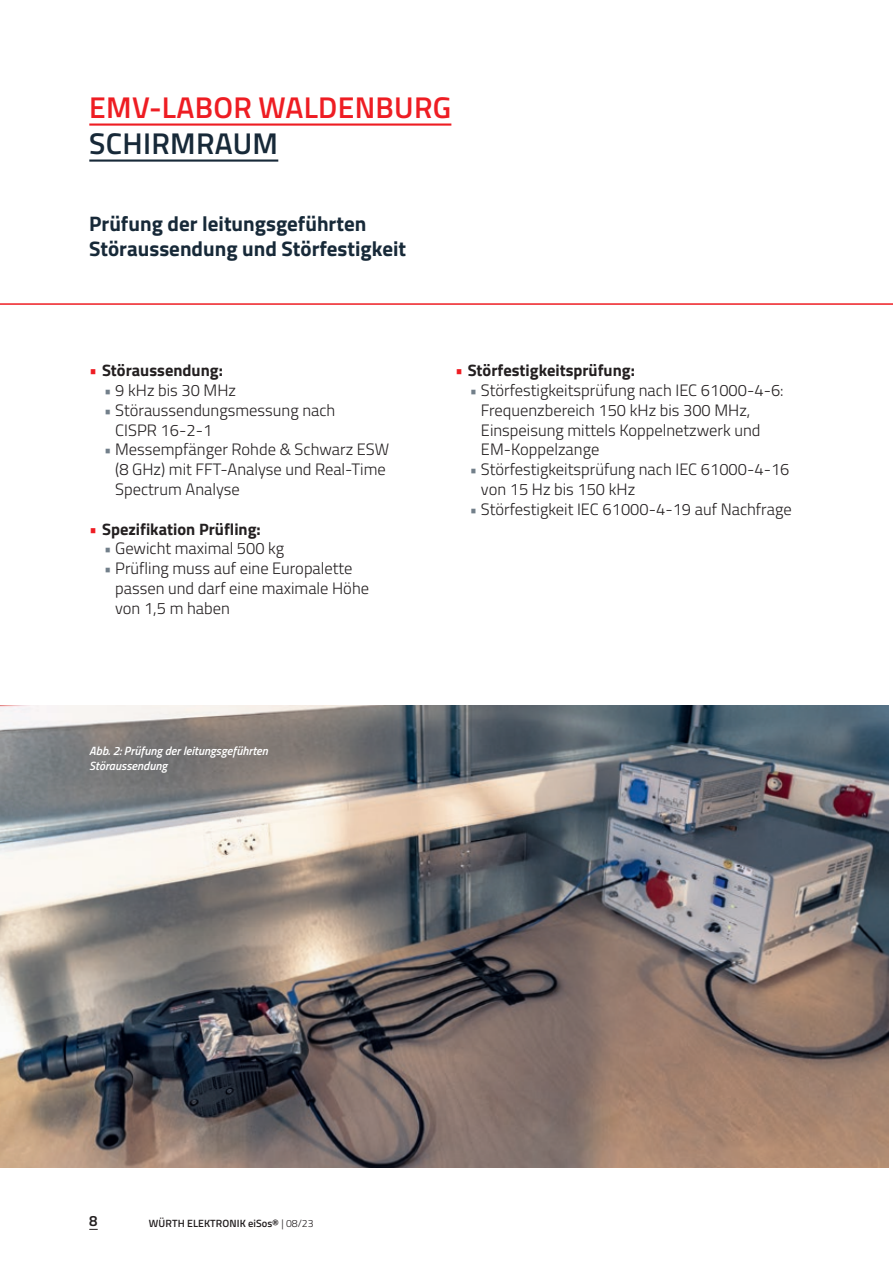
<style>
.page{position:relative;width:893px;height:1263px;background:#fff}
.page>*{position:absolute;margin:0;border:0;box-sizing:border-box;transform-origin:0 0}
.t1{font:600 30px "Titillium";letter-spacing:.01em;color:#ee1d23}
.t2{font:600 30px "Titillium";letter-spacing:.01em;color:#172938}
.t3{font:700 21px/25.2px "Titillium";color:#172938}
.t4{font:300 16.5px/19.8px "Titillium";color:#231f20}
.t5{font:700 16.5px "Titillium";color:#231f20}
.t6{font:600 15px "Titillium";color:#231f20}
.t7{font:italic 600 12px/14.4px "Titillium";color:#fff}
.t8{font:600 10.5px "Titillium";letter-spacing:.01em;color:#231f20}
.s1{font-size:18px;color:#ee1d23}
.s2{font-weight:700;color:#727f8a}
.s3{font-weight:300}
</style>
<div class="page">
<img style="left:0;top:706px;width:889px;height:461px">
<hr style="left:0;top:303px;width:893px;height:2px;background:#ee1d23">
<hr style="left:89px;top:123px;width:362px;height:3px;background:#ee1d23">
<hr style="left:89px;top:159px;width:189px;height:3px;background:#172938">
<h1 class="t1" style="left:89px;top:85px;width:363px">EMV-LABOR WALDENBURG</h1>
<h1 class="t2" style="left:89px;top:121px;width:190px">SCHIRMRAUM</h1>
<p class="t3" style="left:89px;top:209px;width:319px">Prüfung der leitungsgeführten<br>Störaussendung und Störfestigkeit</p>
<p class="t5" style="left:89px;top:358px;width:135px"><span class="s1">•</span> Störaussendung:</p>
<p class="t4" style="left:104px;top:379px;width:133px"><span class="s2">•</span> 9 kHz bis 30 MHz</p>
<p class="t4" style="left:115px;top:399px;width:222px;text-indent:-11px"><span class="s2">•</span> Störaussendungsmessung nach<br>CISPR 16-2-1</p>
<p class="t4" style="left:115px;top:439px;width:275px;text-indent:-11px"><span class="s2">•</span> Messempfänger Rohde &amp; Schwarz ESW (8 GHz) mit FFT-Analyse und Real-Time<br>Spectrum Analyse</p>
<p class="t5" style="left:89px;top:516px;width:173px"><span class="s1">•</span> Spezifikation Prüfling:</p>
<p class="t4" style="left:104px;top:538px;width:182px"><span class="s2">•</span> Gewicht maximal 500 kg</p>
<p class="t4" style="left:115px;top:558px;width:255px;text-indent:-11px"><span class="s2">•</span> Prüfling muss auf eine Europalette passen und darf eine maximale Höhe von 1,5 m haben</p>
<p class="t5" style="left:455px;top:358px;width:181px"><span class="s1">•</span> Störfestigkeitsprüfung:</p>
<p class="t4" style="left:481px;top:379px;width:304px;text-indent:-11px"><span class="s2">•</span> Störfestigkeitsprüfung nach IEC 61000-4-6:<br>Frequenzbereich 150 kHz bis 300 MHz, Einspeisung mittels Koppelnetzwerk und EM-Koppelzange</p>
<p class="t4" style="left:481px;top:459px;width:310px;text-indent:-11px"><span class="s2">•</span> Störfestigkeitsprüfung nach IEC 61000-4-16 von 15 Hz bis 150 kHz</p>
<p class="t4" style="left:470px;top:498px;width:323px"><span class="s2">•</span> Störfestigkeit IEC 61000-4-19 auf Nachfrage</p>
<p class="t7" style="left:89px;top:743px;width:180px">Abb. 2: Prüfung der leitungsgeführten<br>Störaussendung</p>
<p class="t6" style="left:89px;top:1210px;width:10px">8</p>
<p class="t8" style="left:149px;top:1215px;width:166px">WÜRTH ELEKTRONIK eiSos® <span class="s3">| 08/23</span></p>
</div>
